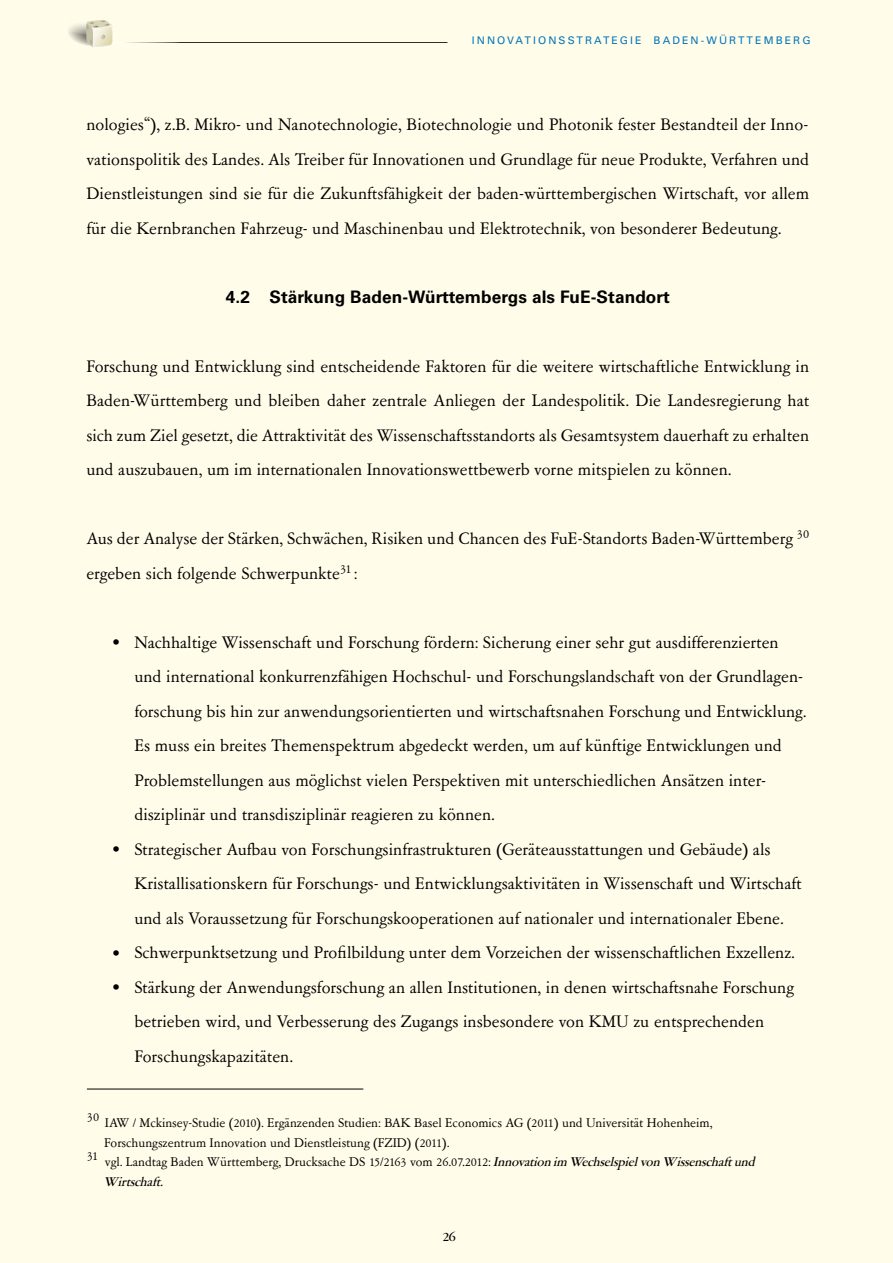
<style>
.page{position:relative;width:893px;height:1263px;background:#fffce9}
.page>*{position:absolute;margin:0;border:0;box-sizing:border-box;transform-origin:0 0}
.t1{font:18.75px/34.5px "Garamont Amst SB";color:#000}
.t2{font:700 17.25px "Univers";letter-spacing:.005em;color:#000}
.t3{font:500 15px "Garamont Amst SH";color:#000}
.t4{font:14.25px "Garamont Amst SB";color:#000}
.t5{font:italic 500 14.25px "Garamont Amst SH";color:#000}
.t6{font:10.5px "Univers";letter-spacing:.2em;color:#0074bb}
.s1{font-family:"Garamont Amst SH";font-weight:500;font-style:italic}
</style>
<div class="page">
<hr style="left:99px;top:42px;width:348px;height:1px;background:#fff">
<svg style="left:64px;top:18px;width:48px;height:31px"></svg>
<hr style="left:87px;top:1089px;width:276px;height:1px;background:#000">
<p class="t6" style="left:472px;top:34px;width:340px">INNOVATIONSSTRATEGIE BADEN-WÜRTTEMBERG</p>
<p class="t1" style="left:86px;top:108px;width:724px;text-align:justify">nologies“), z.B. Mikro- und Nanotechnologie, Biotechnologie und Photonik fester Bestandteil der Inno&shy;vationspolitik des Landes. Als Treiber für Innovationen und Grundlage für neue Produkte, Verfahren und Dienstleistungen sind sie für die Zukunftsfähigkeit der baden-württembergischen Wirtschaft, vor allem für die Kernbranchen Fahrzeug- und Maschinenbau und Elektrotechnik, von besonderer Bedeutung.</p>
<p class="t2" style="left:226px;top:286px;width:445px">4.2 Stärkung Baden-Württembergs als FuE-Standort</p>
<p class="t1" style="left:86px;top:350px;width:724px;text-align:justify">Forschung und Entwicklung sind entscheidende Faktoren für die weitere wirtschaftliche Entwicklung in Baden-Württemberg und bleiben daher zentrale Anliegen der Landespolitik. Die Landesregierung hat sich zum Ziel gesetzt, die Attraktivität des Wissenschaftsstandorts als Gesamtsystem dauerhaft zu erhalten und auszubauen, um im internationalen Innovationswettbewerb vorne mitspielen zu können.</p>
<p class="t1" style="left:86px;top:522px;width:724px">Aus der Analyse der Stärken, Schwächen, Risiken und Chancen des FuE-Standorts Baden-Württemberg <sup>30 </sup>ergeben sich folgende Schwerpunkte<sup>31</sup> :</p>
<p class="t1" style="left:112px;top:625px;width:10px">•</p>
<p class="t1" style="left:112px;top:832px;width:10px">•</p>
<p class="t1" style="left:112px;top:936px;width:10px">• •</p>
<p class="t1" style="left:134px;top:626px;width:673px">Nachhaltige Wissenschaft und Forschung fördern: Sicherung einer sehr gut ausdifferenzierten und international konkurrenzfähigen Hochschul- und Forschungslandschaft von der Grundlagen&shy;forschung bis hin zur anwendungsorientierten und wirtschaftsnahen Forschung und Entwicklung.<br>Es muss ein breites Themenspektrum abgedeckt werden, um auf künftige Entwicklungen und Problemstellungen aus möglichst vielen Perspektiven mit unterschiedlichen Ansätzen inter&shy;disziplinär und transdisziplinär reagieren zu können.<br>Strategischer Aufbau von Forschungsinfrastrukturen (Geräteausstattungen und Gebäude) als Kristallisationskern für Forschungs- und Entwicklungsaktivitäten in Wissenschaft und Wirtschaft und als Voraussetzung für Forschungskooperationen auf nationaler und internationaler Ebene.<br>Schwerpunktsetzung und Profilbildung unter dem Vorzeichen der wissenschaftlichen Exzellenz.<br>Stärkung der Anwendungsforschung an allen Institutionen, in denen wirtschaftsnahe Forschung betrieben wird, und Verbesserung des Zugangs insbesondere von KMU zu entsprechenden Forschungskapazitäten.</p>
<p class="t4" style="left:87px;top:1116px;width:627px">30 IAW / Mckinsey-Studie (2010). Ergänzenden Studien: BAK Basel Economics AG (2011) und Universität Hohenheim,</p>
<p class="t4" style="left:104px;top:1135px;width:347px">Forschungszentrum Innovation und Dienstleistung (FZID) (2011).</p>
<p class="t4" style="left:87px;top:1155px;width:673px">31 vgl. Landtag Baden Württemberg, Drucksache DS 15/2163 vom 26.07.2012: <span class="s1">Innovation im Wechselspielvon Wissenschaftund</span></p>
<p class="t5" style="left:103px;top:1174px;width:64px">Wirtschaft.</p>
<p class="t3" style="left:443px;top:1229px;width:14px">26</p>
</div>
